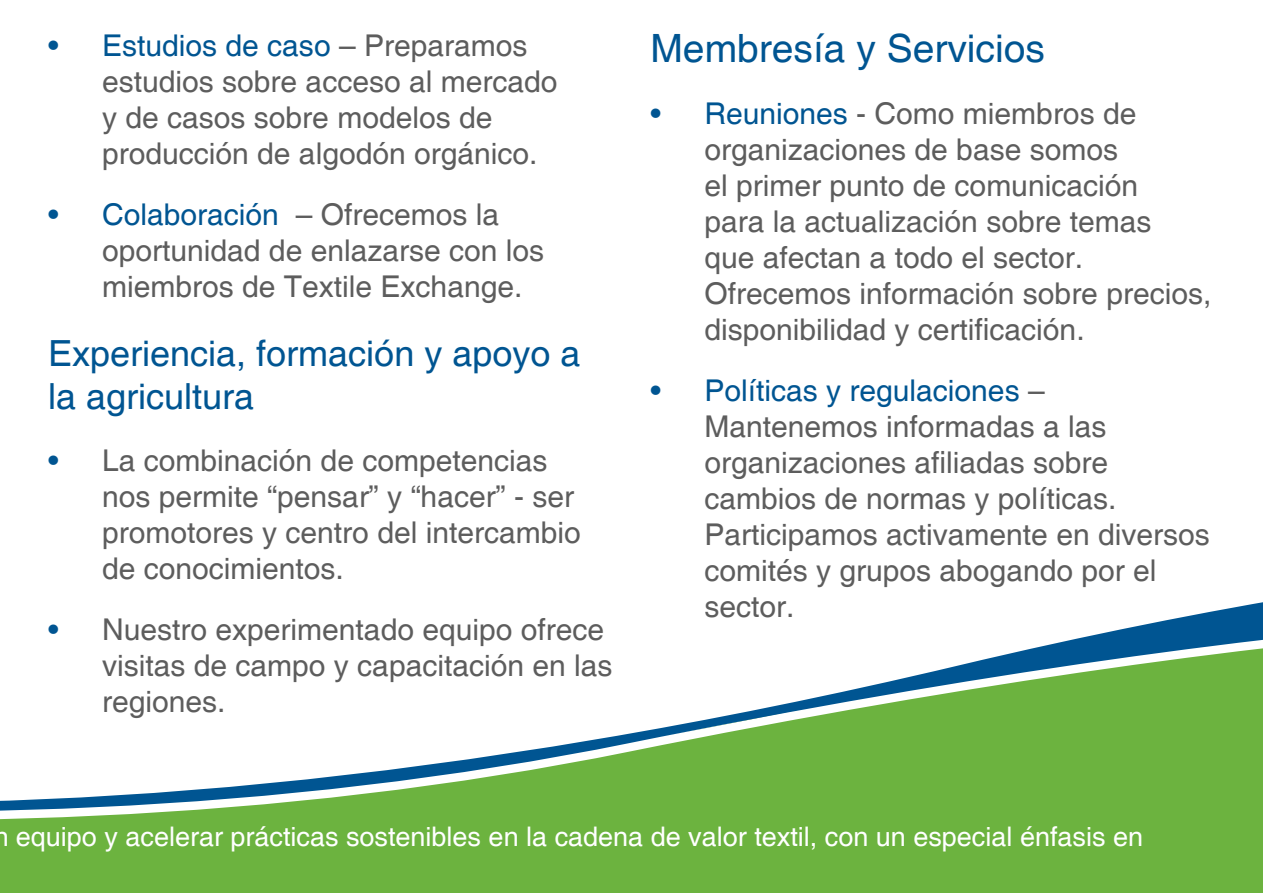
<style>
.page{position:relative;width:1263px;height:893px;background:#fff}
.page>*{position:absolute;margin:0;border:0;box-sizing:border-box;transform-origin:0 0}
.t1{font:39px "Helvetica";color:#005592}
.t2{font:36px/43.2px "Helvetica";color:#005592}
.t3{font:30px/36px "Helvetica";color:#5d5d5d}
.t4{font:27px "Helvetica";color:#fff}
.s1{color:#005592}
</style>
<div class="page">
<svg style="left:0;top:602px;width:1263px;height:291px;fill:#6cb33f"></svg>
<p class="t3" style="left:102px;top:28px;width:457px;text-indent:-54px"><span class="s1">• Estudios de caso</span> – Preparamos estudios sobre acceso al mercado y de casos sobre modelos de producción de algodón orgánico.</p>
<p class="t3" style="left:102px;top:198px;width:443px;text-indent:-54px"><span class="s1">• Colaboración</span> – Ofrecemos la oportunidad de enlazarse con los miembros de Textile Exchange.</p>
<p class="t2" style="left:48px;top:333px;width:534px">Experiencia, formación y apoyo a la agricultura</p>
<p class="t3" style="left:102px;top:443px;width:480px;text-indent:-54px"><span class="s1">•</span> La combinación de competencias nos permite “pensar” y “hacer” - ser promotores y centro del intercambio de conocimientos.</p>
<p class="t3" style="left:102px;top:613px;width:512px;text-indent:-54px"><span class="s1">•</span> Nuestro experimentado equipo ofrece visitas de campo y capacitación en las regiones.</p>
<h1 class="t1" style="left:650px;top:26px;width:396px">Membresía y Servicios</h1>
<p class="t3" style="left:704px;top:96px;width:508px;text-indent:-54px"><span class="s1">• Reuniones</span> - Como miembros de organizaciones de base somos<br>el primer punto de comunicación<br>para la actualización sobre temas<br>que afectan a todo el sector.<br>Ofrecemos información sobre precios, disponibilidad y certificación.</p>
<p class="t3" style="left:704px;top:374px;width:507px;text-indent:-54px"><span class="s1">• Políticas y regulaciones</span> –<br>Mantenemos informadas a las organizaciones afiliadas sobre cambios de normas y políticas.<br>Participamos activamente en diversos comités y grupos abogando por el sector.</p>
<p class="t4" style="left:-7px;top:820px;width:1151px">n equipo y acelerar prácticas sostenibles en la cadena de valor textil, con un especial énfasis en</p>
</div>
